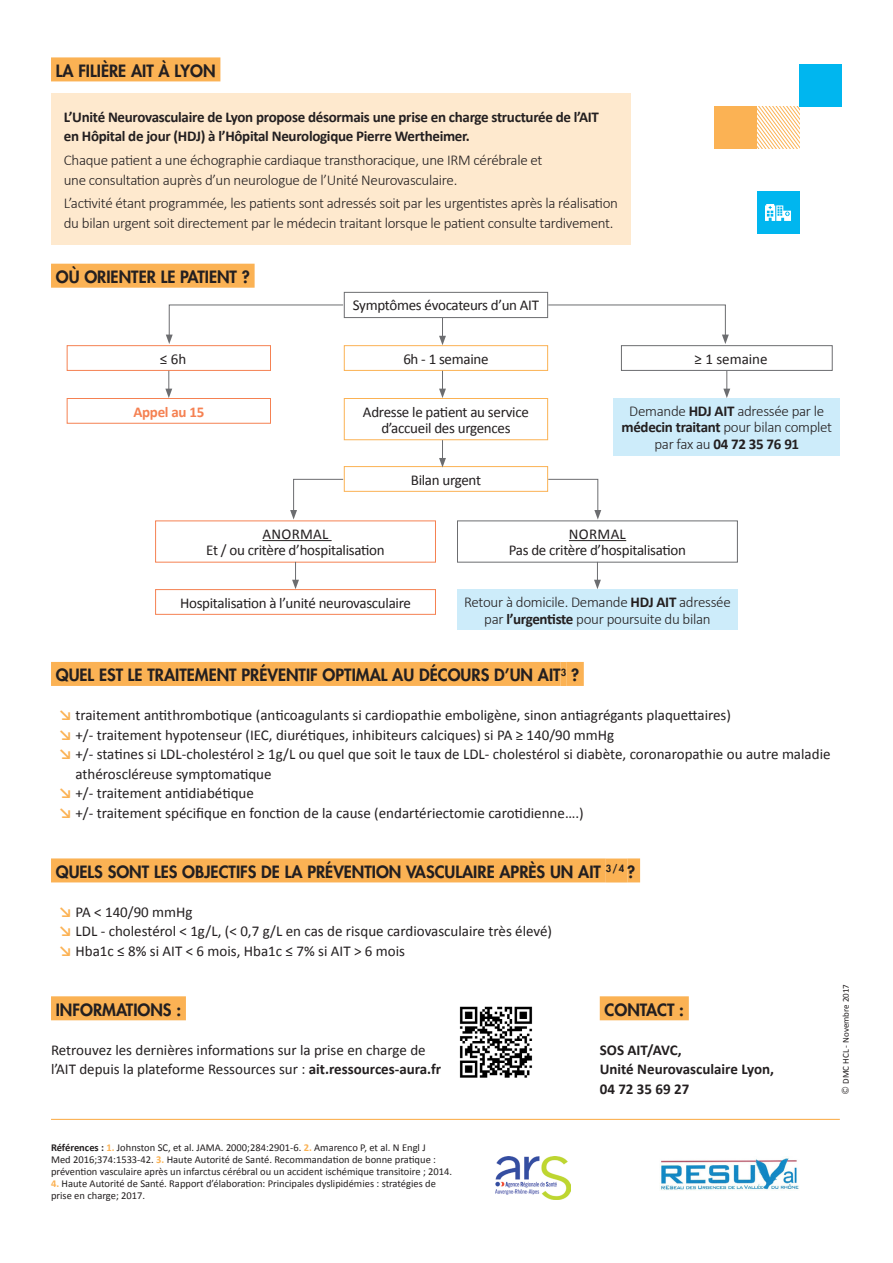
<style>
.page{position:relative;width:893px;height:1263px;background:#fff}
.page>*{position:absolute;margin:0;border:0;box-sizing:border-box;transform-origin:0 0}
.t1{font:800 16.5px "Futura";color:#231f20}
.t2{font:15px/19.5px "Calibri";color:#231f20}
.t3{font:300 15px/19.5px "Calibri";letter-spacing:-.02em;color:#231f20}
.t4{font:15px/16.5px "Calibri";letter-spacing:-.02em;color:#231f20;text-align:center}
.t5{font:700 15px/19.5px "Calibri";letter-spacing:-.02em;color:#231f20}
.t6{font:700 15px "Calibri";color:#231f20}
.t7{font:700 15px "Calibri";letter-spacing:-.02em;color:#f58152}
.t8{font:15px "Calibri";letter-spacing:.02em;color:#231f20}
.t9{font:10.5px/12px "Calibri";color:#231f20}
.t10{font:9px "Calibri";color:#231f20}
.s1{font-weight:700}
.s2{font-weight:300}
.s3{font-weight:700;color:#fbb254}
.s4{font-family:"Futura"}
</style>
<div class="page">
<div style="left:51px;top:57px;width:169px;height:24px;background:#fbb254"></div>
<div style="left:51px;top:264px;width:204px;height:24px;background:#fbb254"></div>
<div style="left:51px;top:662px;width:510px;height:24px;background:#fbb254"></div>
<div style="left:561px;top:662px;width:5px;height:24px;background:#fbb254"></div>
<div style="left:566px;top:662px;width:18px;height:24px;background:#fbb254"></div>
<div style="left:51px;top:858px;width:555px;height:24px;background:#fbb254"></div>
<div style="left:606px;top:858px;width:21px;height:24px;background:#fbb254"></div>
<div style="left:627px;top:858px;width:13px;height:24px;background:#fbb254"></div>
<div style="left:51px;top:94px;width:580px;height:151px;background:#fee9ce"></div>
<svg style="left:757px;top:106px;width:42px;height:43px"></svg>
<div style="left:799px;top:64px;width:43px;height:42px;background:#00b6ef"></div>
<div style="left:714px;top:106px;width:43px;height:43px;background:#fbb254"></div>
<div style="left:757px;top:191px;width:42px;height:43px;background:#00b6ef"></div>
<svg style="left:765px;top:204px;width:26px;height:17px"></svg>
<hr style="left:51px;top:1119px;width:789px;height:1px;background:#fbb254">
<img style="left:459px;top:1006px;width:74px;height:72px">
<img style="left:661px;top:1156px;width:138px;height:34px">
<img style="left:496px;top:1156px;width:74px;height:43px">
<div style="left:344px;top:292px;width:204px;height:26px;border:1px solid #6c6d70"></div>
<div style="left:344px;top:345px;width:204px;height:26px;border:1px solid #fbb254"></div>
<div style="left:621px;top:345px;width:212px;height:26px;border:1px solid #6c6d70"></div>
<div style="left:614px;top:398px;width:226px;height:57px;background:#cdecfa"></div>
<div style="left:344px;top:398px;width:204px;height:42px;border:1px solid #fbb254"></div>
<div style="left:344px;top:466px;width:204px;height:26px;border:1px solid #fbb254"></div>
<div style="left:67px;top:398px;width:204px;height:26px;border:1px solid #f58152"></div>
<hr style="left:263px;top:540px;width:69px;height:1px;background:#231f20">
<hr style="left:569px;top:540px;width:57px;height:1px;background:#231f20">
<div style="left:457px;top:520px;width:281px;height:42px;border:1px solid #6c6d70"></div>
<div style="left:155px;top:589px;width:281px;height:26px;border:1px solid #f58152"></div>
<div style="left:457px;top:590px;width:281px;height:40px;background:#cdecfa"></div>
<div style="left:67px;top:345px;width:204px;height:26px;border:1px solid #f58152"></div>
<svg style="left:166px;top:304px;width:178px;height:40px"></svg>
<svg style="left:290px;top:479px;width:54px;height:40px"></svg>
<svg style="left:547px;top:304px;width:182px;height:40px"></svg>
<svg style="left:547px;top:479px;width:54px;height:40px"></svg>
<svg style="left:165px;top:371px;width:7px;height:27px"></svg>
<svg style="left:723px;top:371px;width:7px;height:27px"></svg>
<svg style="left:439px;top:440px;width:7px;height:27px"></svg>
<svg style="left:439px;top:371px;width:7px;height:27px"></svg>
<svg style="left:439px;top:318px;width:7px;height:27px"></svg>
<svg style="left:594px;top:562px;width:7px;height:27px"></svg>
<svg style="left:292px;top:562px;width:7px;height:27px"></svg>
<div style="left:51px;top:996px;width:135px;height:24px;background:#fbb254"></div>
<div style="left:600px;top:996px;width:89px;height:24px;background:#fbb254"></div>
<p class="t1" style="left:56px;top:60px;width:161px">LA FILIÈRE AIT À LYON</p>
<p class="t5" style="left:64px;top:107px;width:537px">L’Unité Neurovasculaire de Lyon propose désormais une prise en charge structurée de l’AIT en Hôpital de jour (HDJ) à l’Hôpital Neurologique Pierre Wertheimer.</p>
<p class="t3" style="left:64px;top:150px;width:480px">Chaque patient a une échographie cardiaque transthoracique, une IRM cérébrale et une consultation auprès d’un neurologue de l’Unité Neurovasculaire.</p>
<p class="t3" style="left:64px;top:193px;width:556px">L’activité étant programmée, les patients sont adressés soit par les urgentistes après la réalisation du bilan urgent soit directement par le médecin traitant lorsque le patient consulte tardivement.</p>
<p class="t1" style="left:56px;top:266px;width:196px">OÙ ORIENTER LE PATIENT ?</p>
<p class="t2" style="left:160px;top:349px;width:28px">≤ 6h</p>
<p class="t7" style="left:133px;top:402px;width:72px">Appel au 15</p>
<p class="t4" style="left:353px;top:297px;width:188px">Symptômes évocateurs d’un AIT</p>
<p class="t4" style="left:403px;top:350px;width:87px">6h - 1 semaine</p>
<p class="t2" style="left:694px;top:349px;width:75px">≥ 1 semaine</p>
<p class="t4" style="left:363px;top:403px;width:167px">Adresse le patient au service d’accueil des urgences</p>
<p class="t4" style="left:411px;top:471px;width:72px">Bilan urgent</p>
<p class="t3" style="left:621px;top:402px;width:212px;line-height:16.5px;text-align:center">Demande <span class="s1">HDJ AIT</span> adressée par le <span class="s1">médecin traitant</span> pour bilan complet</p>
<p class="t5" style="left:654px;top:434px;width:146px"><span class="s2">par fax au</span> 04 72 35 76 91</p>
<p class="t8" style="left:263px;top:524px;width:67px">ANORMAL</p>
<p class="t4" style="left:206px;top:542px;width:180px">Et / ou critère d’hospitalisation</p>
<p class="t2" style="left:569px;top:524px;width:58px">NORMAL</p>
<p class="t4" style="left:509px;top:542px;width:179px">Pas de critère d’hospitalisation</p>
<p class="t4" style="left:180px;top:594px;width:232px">Hospitalisation à l’unité neurovasculaire</p>
<p class="t3" style="left:464px;top:594px;width:268px;line-height:16.5px;text-align:center">Retour à domicile. Demande <span class="s1">HDJ AIT</span> adressée par <span class="s1">l’urgentiste</span> pour poursuite du bilan</p>
<p class="t1" style="left:56px;top:664px;width:525px">QUEL EST LE TRAITEMENT PRÉVENTIF OPTIMAL AU DÉCOURS D’UN AIT<sup>3</sup> ?</p>
<p class="t2" style="left:60px;top:706px;width:673px"><span class="s3">↘</span> traitement antithrombotique (anticoagulants si cardiopathie emboligène, sinon antiagrégants plaquettaires)</p>
<p class="t2" style="left:60px;top:725px;width:556px"><span class="s3">↘</span> +/- traitement hypotenseur (IEC, diurétiques, inhibiteurs calciques) si PA ≥ 140/90 mmHg</p>
<p class="t2" style="left:76px;top:745px;width:756px;text-indent:-16px"><span class="s3">↘</span> +/- statines si LDL-cholestérol ≥ 1g/L ou quel que soit le taux de LDL- cholestérol si diabète, coronaropathie ou autre maladie athéroscléreuse symptomatique</p>
<p class="t2" style="left:60px;top:784px;width:196px"><span class="s3">↘</span> +/- traitement antidiabétique</p>
<p class="t2" style="left:60px;top:803px;width:526px"><span class="s3">↘</span> +/- traitement spécifique en fonction de la cause (endartériectomie carotidienne….)</p>
<p class="t1" style="left:56px;top:861px;width:581px">QUELS SONT LES OBJECTIFS DE LA PRÉVENTION VASCULAIRE APRÈS UN AIT <sup>3/4</sup> ?</p>
<p class="t2" style="left:60px;top:902px;width:135px"><span class="s3">↘</span> PA &lt; 140/90 mmHg</p>
<p class="t2" style="left:60px;top:922px;width:494px"><span class="s3">↘</span> LDL - cholestérol &lt; 1g/L, (&lt; 0,7 g/L en cas de risque cardiovasculaire très élevé)</p>
<p class="t2" style="left:60px;top:941px;width:347px"><span class="s3">↘</span> Hba1c ≤ 8% si AIT &lt; 6 mois, Hba1c ≤ 7% si AIT &gt; 6 mois</p>
<p class="t1" style="left:56px;top:999px;width:127px">INFORMATIONS :</p>
<p class="t2" style="left:51px;top:1040px;width:392px">Retrouvez les dernières informations sur la prise en charge de l’AIT depuis la plateforme Ressources sur : <span class="s1">ait.ressources-aura.fr</span></p>
<p class="t1" style="left:604px;top:999px;width:81px">CONTACT :</p>
<p class="t6" style="left:600px;top:1040px;width:83px">SOS AIT/AVC,</p>
<p class="t6" style="left:600px;top:1060px;width:176px">Unité Neurovasculaire Lyon,</p>
<p class="t5" style="left:600px;top:1079px;width:91px">04 72 35 69 27</p>
<p class="t10" style="left:840px;top:1094px;width:111px;rotate:-90deg"><span class="s4">©</span> DMC HCL - Novembre 2017</p>
<p class="t9" style="left:51px;top:1141px;width:403px"><span class="s1">Références :</span> <span class="s3">1.</span> Johnston SC, et al. JAMA. 2000;284:2901-6. <span class="s3">2.</span> Amarenco P, et al. N Engl J<br>Med 2016;374:1533-42. <span class="s3">3.</span> Haute Autorité de Santé. Recommandation de bonne pratique : prévention vasculaire après un infarctus cérébral ou un accident ischémique transitoire ; 2014.</p>
<p class="t9" style="left:51px;top:1177px;width:386px"><span class="s3">4.</span> Haute Autorité de Santé. Rapport d’élaboration: Principales dyslipidémies : stratégies de prise en charge; 2017.</p>
</div>
